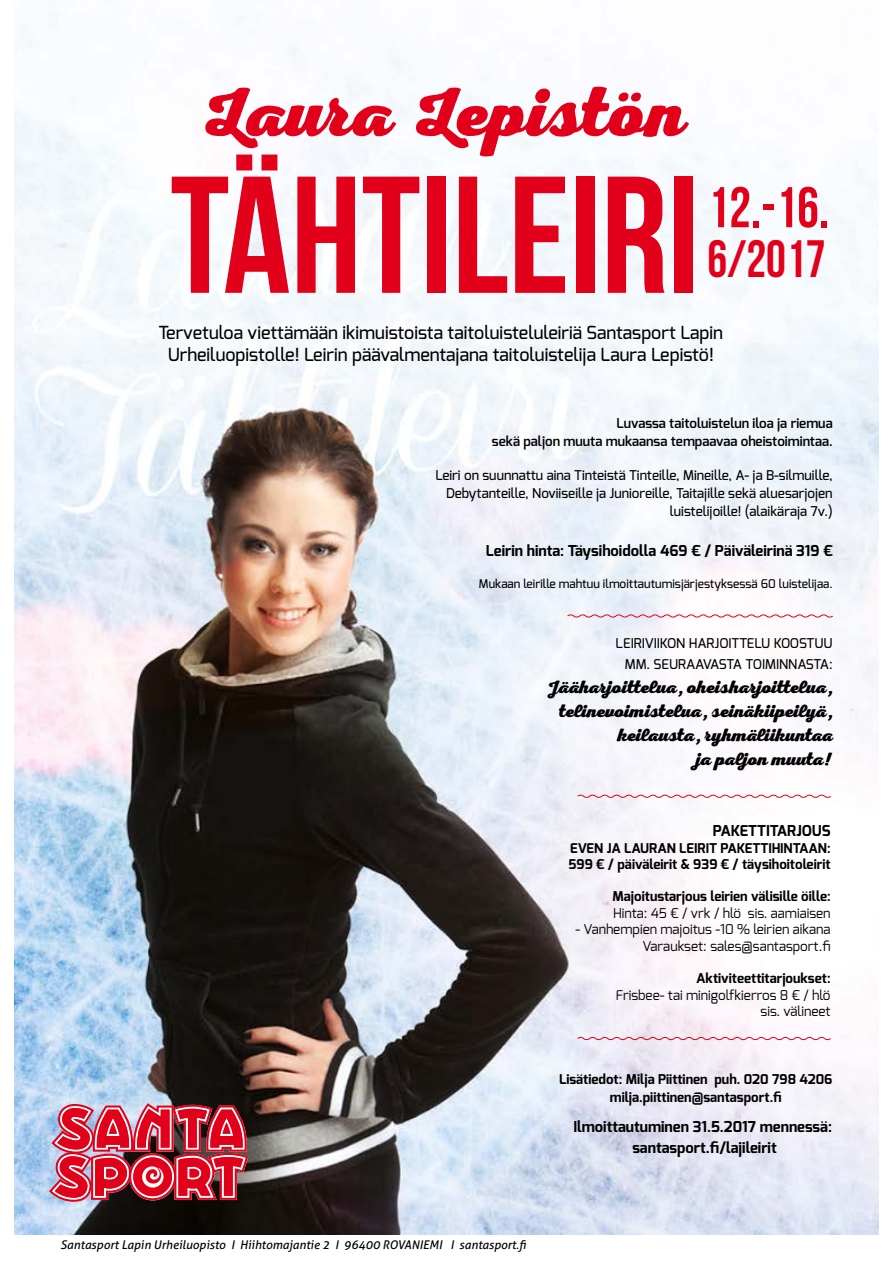
<style>
.page{position:relative;width:893px;height:1263px;background:#fff}
.page>*{position:absolute;margin:0;border:0;box-sizing:border-box;transform-origin:0 0}
.t1{font:166.05px "Bebas Neue";color:#e2001a}
.t2{font:69.75px "Nexa Rust Script H 00";color:#e2001a}
.t3{font:57.3px "Bebas Neue";color:#e2001a;scale:.95 1}
.t4{font:52.5px "Bebas Neue";color:#e2001a;scale:.95 1}
.t5{font:500 18px/21.6px "Exo";color:#000;text-align:center}
.t6{font:18px/24px "Nexa Rust Script H 00";color:#000;text-align:right}
.t7{font:700 15px/21px "Exo";color:#000;text-align:center}
.t8{font:500 13.5px/18px "Exo";color:#000;text-align:right}
.t9{font:700 13.5px/18px "Exo";color:#000;text-align:center}
.t10{font:13.5px/16.5px "Exo";color:#000;text-align:right}
.t11{font:600 13.5px/18px "Exo";color:#000;text-align:right}
.t12{font:italic 12px "Aller";color:#000}
.t13{font:500 12px "Exo";color:#000}
</style>
<div class="page">
<img style="left:15px;top:3px;width:863px;height:1231px">
<svg style="left:49px;top:1103px;width:199px;height:99px"></svg>
<svg style="left:566px;top:613px;width:268px;height:6px"></svg>
<svg style="left:576px;top:1036px;width:256px;height:5px"></svg>
<svg style="left:576px;top:794px;width:256px;height:5px"></svg>
<h2 class="t2" style="left:196px;top:71px;width:490px">Laura Lepistön</h2>
<h1 class="t1" style="left:170px;top:144px;width:531px">tähtileiri</h1>
<h3 class="t3" style="left:708px;top:176px;width:129px">12.-16.</h3>
<h3 class="t4" style="left:708px;top:230px;width:126px">6/2017</h3>
<h3 class="t5" style="left:159px;top:322px;width:566px">Tervetuloa viettämään ikimuistoista taitoluisteluleiriä Santasport Lapin<br>Urheiluopistolle! Leirin päävalmentajana taitoluistelija Laura Lepistö!</h3>
<p class="t11" style="left:492px;top:414px;width:342px">Luvassa taitoluistelun iloa ja riemua<br>sekä paljon muuta mukaansa tempaavaa oheistoimintaa.</p>
<p class="t8" style="left:435px;top:466px;width:399px">Leiri on suunnattu aina Tinteistä Tinteille, Mineille, A- ja B-silmuille,<br>Debytanteille, Noviiseille ja Junioreille, Taitajille sekä aluesarjojen luistelijoille! (alaikäraja 7v.)</p>
<p class="t7" style="left:486px;top:540px;width:348px">Leirin hinta: Täysihoidolla 469 € / Päiväleirinä 319 €</p>
<p class="t13" style="left:479px;top:576px;width:355px">Mukaan leirille mahtuu ilmoittautumisjärjestyksessä 60 luistelijaa.</p>
<p class="t8" style="left:616px;top:632px;width:219px;line-height:21.6px">LEIRIVIIKON HARJOITTELU KOOSTUU<br>MM. SEURAAVASTA TOIMINNASTA:</p>
<h3 class="t6" style="left:547px;top:675px;width:287px">Jääharjoittelua, oheisharjoittelua, telinevoimistelua, seinäkiipeilyä, keilausta, ryhmäliikuntaa<br>ja paljon muuta!</h3>
<p class="t7" style="left:713px;top:820px;width:119px">PAKETTITARJOUS</p>
<p class="t9" style="left:568px;top:840px;width:264px;line-height:16.2px;text-align:left">EVEN JA LAURAN LEIRIT PAKETTIHINTAAN:<br>599 € / päiväleirit &amp; 939 € / täysihoitoleirit</p>
<p class="t9" style="left:613px;top:887px;width:219px">Majoitustarjous leirien välisille öille:</p>
<p class="t10" style="left:613px;top:904px;width:219px">Hinta: 45 € / vrk / hlö sis. aamiaisen</p>
<p class="t10" style="left:575px;top:921px;width:257px">- Vanhempien majoitus -10 % leirien aikana<br>Varaukset: sales@santasport.fi</p>
<p class="t9" style="left:696px;top:969px;width:136px">Aktiviteettitarjoukset:</p>
<p class="t10" style="left:616px;top:986px;width:216px">Frisbee- tai minigolfkierros 8 € / hlö sis. välineet</p>
<p class="t9" style="left:559px;top:1070px;width:275px">Lisätiedot: Milja Piittinen puh. 020 798 4206 milja.piittinen@santasport.fi</p>
<p class="t12" style="left:61px;top:1238px;width:468px">Santasport Lapin Urheiluopisto I Hiihtomajantie 2 I 96400 ROVANIEMI I santasport.fi</p>
<p class="t7" style="left:573px;top:1116px;width:260px">Ilmoittautuminen 31.5.2017 mennessä: santasport.fi/lajileirit</p>
</div>
